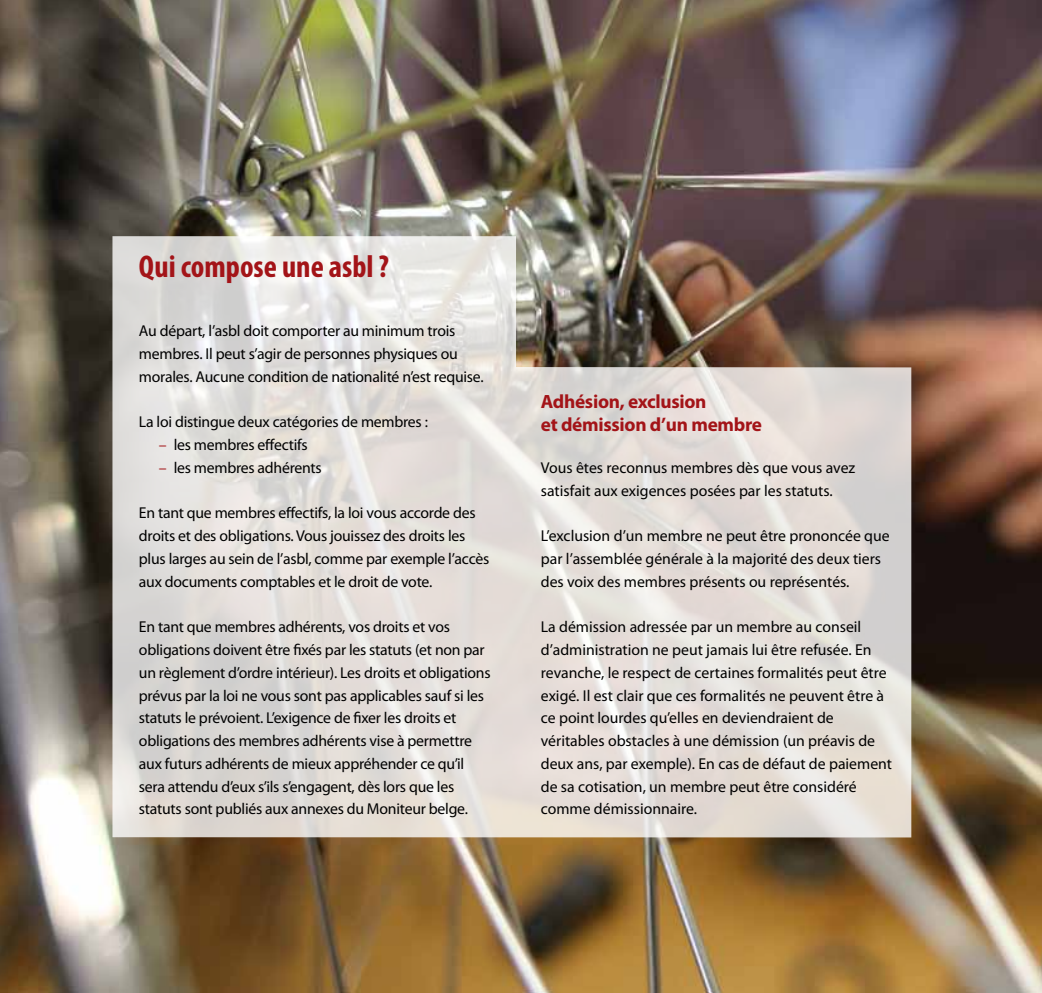
<style>
.page{position:relative;width:1042px;height:993px;background:#fff}
.page>*{position:absolute;margin:0;border:0;box-sizing:border-box;transform-origin:0 0}
.t1{font:700 condensed 31.5px "Myriad Pro";color:#a31418}
.t2{font:700 19.25px/22.8px "Myriad Pro";letter-spacing:-.015em;color:#a31418}
.t3{font:15.75px/22.8px "Myriad Pro";letter-spacing:-.015em;color:#000}
.s1{color:#a31418}
</style>
<div class="page">
<img style="left:0;top:0;width:1042px;height:992px">
<svg style="left:112px;top:236px;width:799px;height:601px;background:#d5cfca"></svg>
<h1 class="t1" style="left:139px;top:246px;width:252px">Qui compose une asbl ?</h1>
<p class="t3" style="left:139px;top:319px;width:346px">Au départ, l’asbl doit comporter au minimum trois membres. Il peut s’agir de personnes physiques ou morales. Aucune condition de nationalité n’est requise.</p>
<p class="t3" style="left:139px;top:410px;width:290px">La loi distingue deux catégories de membres :</p>
<p class="t3" style="left:159px;top:433px;width:150px"><span class="s1">–</span> les membres effectifs</p>
<p class="t3" style="left:159px;top:456px;width:165px"><span class="s1">–</span> les membres adhérents</p>
<p class="t3" style="left:139px;top:501px;width:352px">En tant que membres effectifs, la loi vous accorde des droits et des obligations. Vous jouissez des droits les plus larges au sein de l’asbl, comme par exemple l’accès aux documents comptables et le droit de vote.</p>
<p class="t3" style="left:139px;top:615px;width:353px">En tant que membres adhérents, vos droits et vos obligations doivent être fixés par les statuts (et non par un règlement d’ordre intérieur). Les droits et obligations prévus par la loi ne vous sont pas applicables sauf si les statuts le prévoient. L’exigence de fixer les droits et obligations des membres adhérents vise à permettre aux futurs adhérents de mieux appréhender ce qu’il sera attendu d’eux s’ils s’engagent, dès lors que les statuts sont publiés aux annexes du Moniteur belge.</p>
<p class="t2" style="left:541px;top:389px;width:223px">Adhésion, exclusion<br>et démission d’un membre</p>
<p class="t3" style="left:541px;top:456px;width:316px">Vous êtes reconnus membres dès que vous avez satisfait aux exigences posées par les statuts.</p>
<p class="t3" style="left:541px;top:524px;width:350px">L’exclusion d’un membre ne peut être prononcée que par l’assemblée générale à la majorité des deux tiers des voix des membres présents ou représentés.</p>
<p class="t3" style="left:541px;top:615px;width:353px">La démission adressée par un membre au conseil d’administration ne peut jamais lui être refusée. En revanche, le respect de certaines formalités peut être exigé. Il est clair que ces formalités ne peuvent être à ce point lourdes qu’elles en deviendraient de véritables obstacles à une démission (un préavis de deux ans, par exemple). En cas de défaut de paiement de sa cotisation, un membre peut être considéré comme démissionnaire.</p>
</div>
